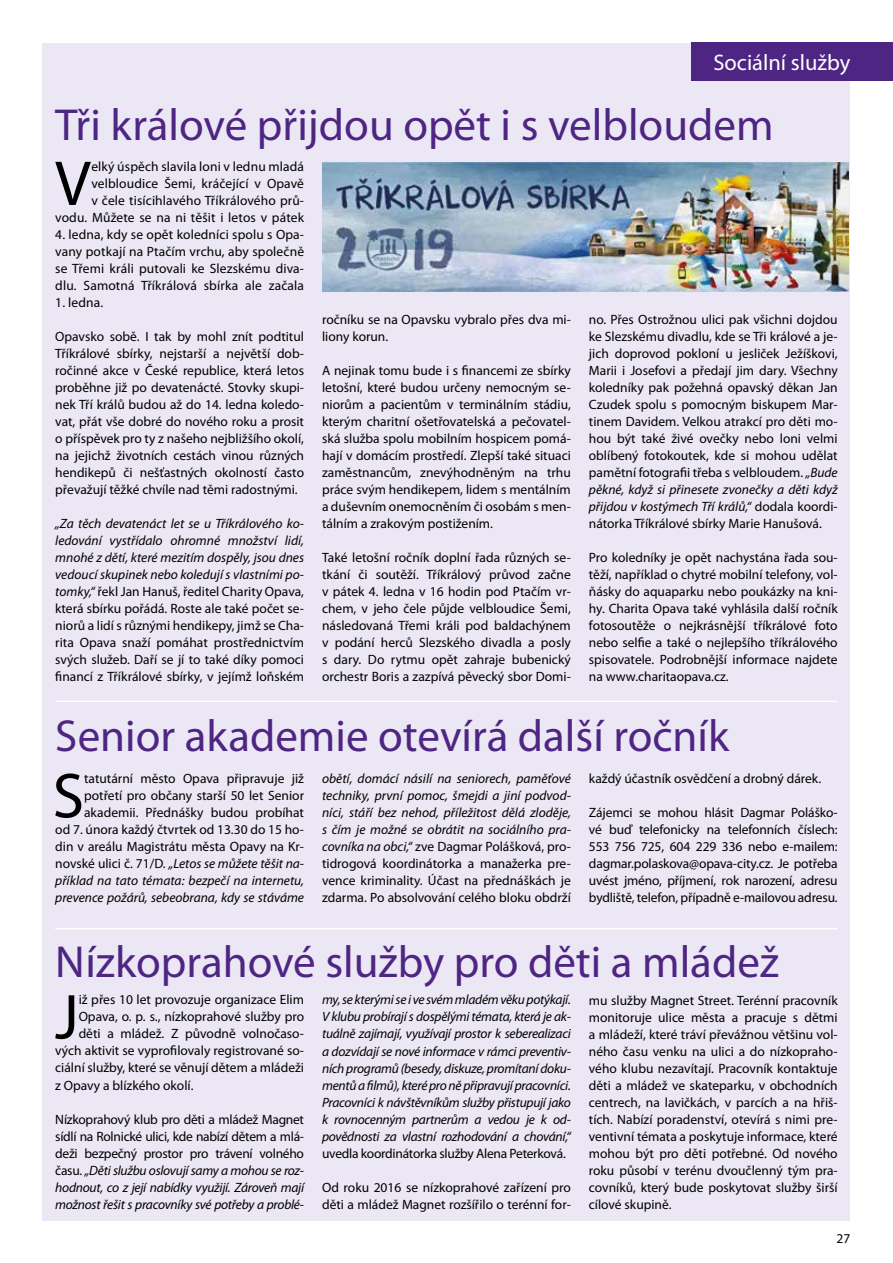
<style>
.page{position:relative;width:893px;height:1263px;background:#fff}
.page>*{position:absolute;margin:0;border:0;box-sizing:border-box;transform-origin:0 0}
.t1{font:63.9px "Myriad Pro";color:#000}
.t2{font:45px "Myriad Pro";color:#4e2583}
.t3{font:22.5px "Myriad Pro";color:#fff}
.t4{font:13.5px/17px "Myriad Pro";color:#000;text-align:justify}
.t5{font:italic 13.5px/17px "Myriad Pro";letter-spacing:-.015em;color:#000;text-align:justify}
.t6{font:13.5px "Myriad Pro";letter-spacing:-.02em;color:#000}
.s1{font-style:italic}
.s2{font-style:normal}
</style>
<div class="page">
<div style="left:43px;top:43px;width:807px;height:1177px;background:#ebe7f4"></div>
<hr style="left:55px;top:928px;width:783px;height:1px;background:#fff">
<hr style="left:55px;top:701px;width:783px;height:1px;background:#fff">
<div style="left:691px;top:43px;width:202px;height:38px;background:#4e2583"></div>
<img style="left:322px;top:163px;width:526px;height:128px">
<h3 class="t3" style="left:713px;top:49px;width:139px">Sociální služby</h3>
<h2 class="t2" style="left:55px;top:97px;width:720px">Tři králové přijdou opět i s velbloudem</h2>
<p class="t4" style="left:55px;top:158px;width:250px;text-align:right">elký úspěch slavila loni v lednu mladá velbloudice Šemi, kráčející v Opavě<br>v čele tisícihlavého Tříkrálového prů-<br>vodu. Můžete se na ni těšit i letos v pátek</p>
<p class="t4" style="left:55px;top:226px;width:250px">4. ledna, kdy se opět koledníci spolu s Opa&shy;vany potkají na Ptačím vrchu, aby společně se Třemi králi putovali ke Slezskému diva&shy;dlu. Samotná Tříkrálová sbírka ale začala</p>
<p class="t4" style="left:55px;top:294px;width:50px">1. ledna.</p>
<p class="t4" style="left:55px;top:328px;width:250px">Opavsko sobě. I tak by mohl znít podtitul Tříkrálové sbírky, nejstarší a největší dob&shy;ročinné akce v České republice, která letos proběhne již po devatenácté. Stovky skupi&shy;nek Tří králů budou až do 14. ledna koledo&shy;vat, přát vše dobré do nového roku a prosit o příspěvek pro ty z našeho nejbližšího okolí, na jejichž životních cestách vinou různých hendikepů či nešťastných okolností často převažují těžké chvíle nad těmi radostnými.</p>
<p class="t4" style="left:55px;top:515px;width:250px"><span class="s1">„Za těch devatenáct let se u Tříkrálového ko&shy;ledování vystřídalo ohromné množství lidí, mnohé z dětí, které mezitím dospěly, jsou dnes vedoucí skupinek nebo koledují s vlastními po&shy;tomky,“</span> řekl Jan Hanuš, ředitel Charity Opava, která sbírku pořádá. Roste ale také počet se&shy;niorů a lidí s různými hendikepy, jimž se Cha&shy;rita Opava snaží pomáhat prostřednictvím svých služeb. Daří se jí to také díky pomoci financí z Tříkrálové sbírky, v jejímž loňském</p>
<h1 class="t1" style="left:55px;top:144px;width:37px">V</h1>
<p class="t4" style="left:322px;top:311px;width:250px">ročníku se na Opavsku vybralo přes dva mi&shy;liony korun.</p>
<p class="t4" style="left:322px;top:362px;width:250px">A nejinak tomu bude i s financemi ze sbírky letošní, které budou určeny nemocným se&shy;niorům a pacientům v terminálním stádiu, kterým charitní ošetřovatelská a pečovatel&shy;ská služba spolu mobilním hospicem pomá&shy;hají v domácím prostředí. Zlepší také situaci zaměstnancům, znevýhodněným na trhu práce svým hendikepem, lidem s mentálním a duševním onemocněním či osobám s men&shy;tálním a zrakovým postižením.</p>
<p class="t4" style="left:322px;top:549px;width:250px">Také letošní ročník doplní řada různých se&shy;tkání či soutěží. Tříkrálový průvod začne v pátek 4. ledna v 16 hodin pod Ptačím vr&shy;chem, v jeho čele půjde velbloudice Šemi, následovaná Třemi králi pod baldachýnem v podání herců Slezského divadla a posly s dary. Do rytmu opět zahraje bubenický orchestr Boris a zazpívá pěvecký sbor Domi-</p>
<p class="t4" style="left:589px;top:311px;width:250px">no. Přes Ostrožnou ulici pak všichni dojdou ke Slezskému divadlu, kde se Tři králové a je&shy;jich doprovod pokloní u jesliček Ježíškovi, Marii i Josefovi a předají jim dary. Všechny koledníky pak požehná opavský děkan Jan Czudek spolu s pomocným biskupem Mar&shy;tinem Davidem. Velkou atrakcí pro děti mo&shy;hou být také živé ovečky nebo loni velmi oblíbený fotokoutek, kde si mohou udělat pamětní fotografii třeba s velbloudem. <span class="s1">„Bude pěkné, když si přinesete zvonečky a děti když přijdou v kostýmech Tří králů,“</span> dodala koordi&shy;nátorka Tříkrálové sbírky Marie Hanušová.</p>
<p class="t4" style="left:589px;top:549px;width:250px">Pro koledníky je opět nachystána řada sou&shy;těží, například o chytré mobilní telefony, vol&shy;ňásky do aquaparku nebo poukázky na kni&shy;hy. Charita Opava také vyhlásila další ročník fotosoutěže o nejkrásnější tříkrálové foto nebo selfie a také o nejlepšího tříkrálového spisovatele. Podrobnější informace najdete na www.charitaopava.cz.</p>
<h2 class="t2" style="left:55px;top:708px;width:675px">Senior akademie otevírá další ročník</h2>
<h1 class="t1" style="left:53px;top:756px;width:33px">S</h1>
<p class="t4" style="left:55px;top:770px;width:250px;text-align:right">tatutární město Opava připravuje již potřetí pro občany starší 50 let Senior akademii. Přednášky budou probíhat<br>od 7. února každý čtvrtek od 13.30 do 15 ho&shy;din v areálu Magistrátu města Opavy na Kr&shy;novské ulici č. 71/D. <span class="s1">„Letos se můžete těšit na&shy;příklad na tato témata: bezpečí na internetu, prevence požárů, sebeobrana, kdy se stáváme</span></p>
<p class="t5" style="left:322px;top:770px;width:250px">obětí, domácí násilí na seniorech, paměťové techniky, první pomoc, šmejdi a jiní podvod&shy;níci, stáří bez nehod, příležitost dělá zloděje, s čím je možné se obrátit na sociálního pra&shy;covníka na obci,“ <span class="s2">zve Dagmar Polášková, pro&shy;tidrogová koordinátorka a manažerka pre&shy;vence kriminality. Účast na přednáškách je zdarma. Po absolvování celého bloku obdrží</span></p>
<p class="t4" style="left:589px;top:770px;width:234px">každý účastník osvědčení a drobný dárek.</p>
<p class="t4" style="left:589px;top:804px;width:250px">Zájemci se mohou hlásit Dagmar Poláško&shy;vé buď telefonicky na telefonních číslech:<br>553 756 725, 604 229 336 nebo e-mailem: dagmar.polaskova@opava-city.cz. Je potřeba uvést jméno, příjmení, rok narození, adresu bydliště, telefon, případně e-mailovou adresu.</p>
<h2 class="t2" style="left:55px;top:934px;width:725px">Nízkoprahové služby pro děti a mládež</h2>
<h1 class="t1" style="left:55px;top:977px;width:25px">J</h1>
<p class="t4" style="left:79px;top:991px;width:227px">iž přes 10 let provozuje organizace Elim</p>
<p class="t4" style="left:79px;top:1008px;width:227px">Opava, o. p. s., nízkoprahové služby pro</p>
<p class="t4" style="left:79px;top:1025px;width:227px">děti a mládež. Z původně volnočaso-</p>
<p class="t4" style="left:55px;top:1042px;width:250px">vých aktivit se vyprofilovaly registrované so-</p>
<p class="t4" style="left:55px;top:1059px;width:250px">ciální služby, které se věnují dětem a mládeži</p>
<p class="t4" style="left:55px;top:1076px;width:140px">z Opavy a blízkého okolí.</p>
<p class="t4" style="left:55px;top:1110px;width:250px">Nízkoprahový klub pro děti a mládež Magnet sídlí na Rolnické ulici, kde nabízí dětem a mlá&shy;deži bezpečný prostor pro trávení volného času. <span class="s1">„Děti službu oslovují samy a mohou se roz&shy;hodnout, co z její nabídky využijí. Zároveň mají možnost řešit s pracovníky své potřeby a problé-</span></p>
<p class="t5" style="left:322px;top:991px;width:250px">my, se kterými se i ve svém mladém věku potýkají.<br>V klubu probírají s dospělými témata, která je ak&shy;tuálně zajímají, využívají prostor k seberealizaci a dozvídají se nové informace v rámci preventiv&shy;ních programů (besedy, diskuze, promítaní doku&shy;mentů a filmů), které pro ně připravují pracovníci.<br>Pracovníci k návštěvníkům služby přistupují jako k rovnocenným partnerům a vedou je k od&shy;povědnosti za vlastní rozhodování a chování,“</p>
<p class="t6" style="left:322px;top:1145px;width:245px">uvedla koordinátorka služby Alena Peterková.</p>
<p class="t4" style="left:322px;top:1178px;width:250px">Od roku 2016 se nízkoprahové zařízení pro děti a mládež Magnet rozšířilo o terénní for-</p>
<p class="t4" style="left:589px;top:991px;width:250px">mu služby Magnet Street. Terénní pracovník monitoruje ulice města a pracuje s dětmi a mládeží, které tráví převážnou většinu vol&shy;ného času venku na ulici a do nízkopraho&shy;vého klubu nezavítají. Pracovník kontaktuje děti a mládež ve skateparku, v obchodních centrech, na lavičkách, v parcích a na hřiš&shy;tích. Nabízí poradenství, otevírá s nimi pre&shy;ventivní témata a poskytuje informace, které mohou být pro děti potřebné. Od nového roku působí v terénu dvoučlenný tým pra&shy;covníků, který bude poskytovat služby širší cílové skupině.</p>
<p class="t4" style="left:837px;top:1230px;width:15px">27</p>
</div>
